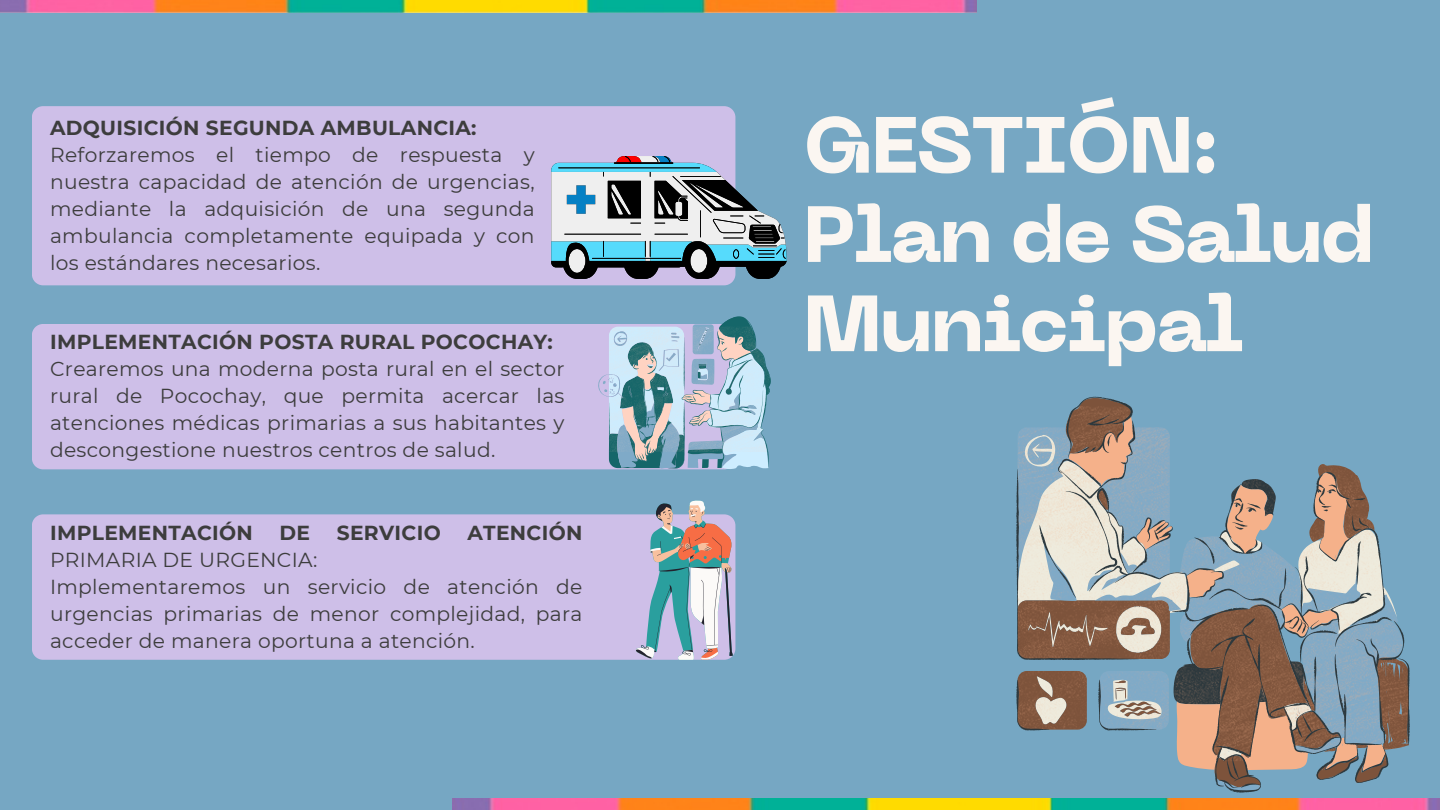
<style>
.page{position:relative;width:1440px;height:810px;background:#76a7c3}
.page>*{position:absolute;margin:0;border:0;box-sizing:border-box;transform-origin:0 0}
.t1{font:800 79px/89.2px "PP Neue Machina";letter-spacing:-.025em;color:#fbf6f1}
.t2{font:20.2px/27px "Montserrat";letter-spacing:.015em;color:#3d3d3d;text-align:justify}
.t3{font:700 20.2px "Montserrat";letter-spacing:.015em;color:#3d3d3d}
</style>
<div class="page">
<img style="left:452px;top:798px;width:988px;height:12px">
<img style="left:0;top:0;width:977px;height:12px">
<div style="left:32px;top:106px;width:703px;height:179px;background:#cebfe8"></div>
<div style="left:32px;top:324px;width:565px;height:145px;background:#cebfe8"></div>
<div style="left:32px;top:514px;width:703px;height:146px;background:#cebfe8"></div>
<svg style="left:1016px;top:397px;width:394px;height:396px"></svg>
<svg style="left:551px;top:156px;width:236px;height:123px"></svg>
<svg style="left:597px;top:316px;width:174px;height:153px"></svg>
<svg style="left:636px;top:500px;width:97px;height:160px"></svg>
<p class="t3" style="left:50px;top:115px;width:428px">ADQUISICIÓN SEGUNDA AMBULANCIA:</p>
<p class="t2" style="left:50px;top:141px;width:486px">Reforzaremos el tiempo de respuesta y nuestra capacidad de atención de urgencias, mediante la adquisición de una segunda ambulancia completamente equipada y con los estándares necesarios.</p>
<p class="t3" style="left:50px;top:330px;width:504px">IMPLEMENTACIÓN POSTA RURAL POCOCHAY:</p>
<p class="t2" style="left:50px;top:356px;width:516px">Crearemos una moderna posta rural en el sector rural de Pocochay, que permita acercar las atenciones médicas primarias a sus habitantes y descongestione nuestros centros de salud.</p>
<p class="t3" style="left:50px;top:520px;width:204px">IMPLEMENTACIÓN</p>
<p class="t3" style="left:280px;top:520px;width:32px">DE</p>
<p class="t3" style="left:337px;top:520px;width:105px">SERVICIO</p>
<p class="t3" style="left:467px;top:520px;width:117px">ATENCIÓN</p>
<p class="t2" style="left:50px;top:546px;width:269px">PRIMARIA DE URGENCIA:</p>
<p class="t2" style="left:50px;top:573px;width:534px">Implementaremos un servicio de atención de urgencias primarias de menor complejidad, para acceder de manera oportuna a atención.</p>
<p class="t1" style="left:803px;top:108px;width:573px">GESTIÓN:<br>Plan de Salud<br>Municipal</p>
</div>
